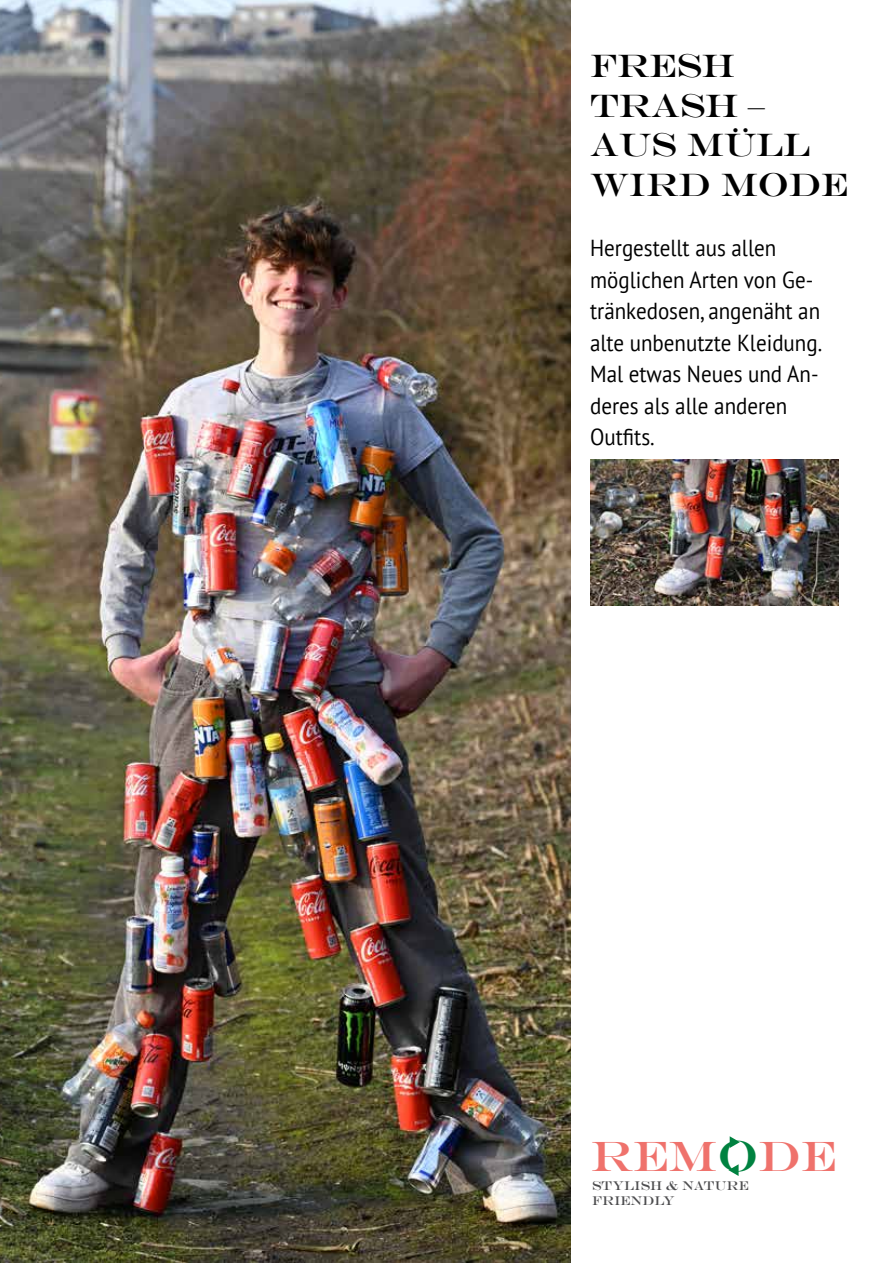
<style>
.page{position:relative;width:893px;height:1263px;background:#fff}
.page>*{position:absolute;margin:0;border:0;box-sizing:border-box;transform-origin:0 0}
.t1{font:43.2px "Engravers";color:#ef726c}
.t2{font:33px/39.6px "Engravers";letter-spacing:-.01em;color:#000}
.t3{font:23.1px/31.5px "PT Sans";color:#000;scale:.91 1}
.t4{font:12.9px/15.5px "Engravers";color:#4d4d4f;scale:.94 1}
.s1{color:#008240}
</style>
<div class="page">
<img style="left:0;top:0;width:571px;height:1263px">
<img style="left:590px;top:459px;width:249px;height:146px">
<svg style="left:728px;top:1164px;width:11px;height:12px"></svg>
<svg style="left:730px;top:1136px;width:10px;height:12px"></svg>
<h2 class="t2" style="left:590px;top:45px;width:260px">FRESH<br>TRASH –<br>AUS MÜLL<br>WIRD MODE</h2>
<p class="t3" style="left:590px;top:232px;width:257px">Hergestellt aus allen möglichen Arten von Ge&shy;tränkedosen, angenäht an alte unbenutzte Kleidung.<br>Mal etwas Neues und An&shy;deres als alle anderen<br>Outfits.</p>
<h1 class="t1" style="left:590px;top:1131px;width:248px">REM<span class="s1">O</span>DE</h1>
<p class="t4" style="left:592px;top:1177px;width:168px">STYLISH &amp; NATURE<br>FRIENDLY</p>
</div>
